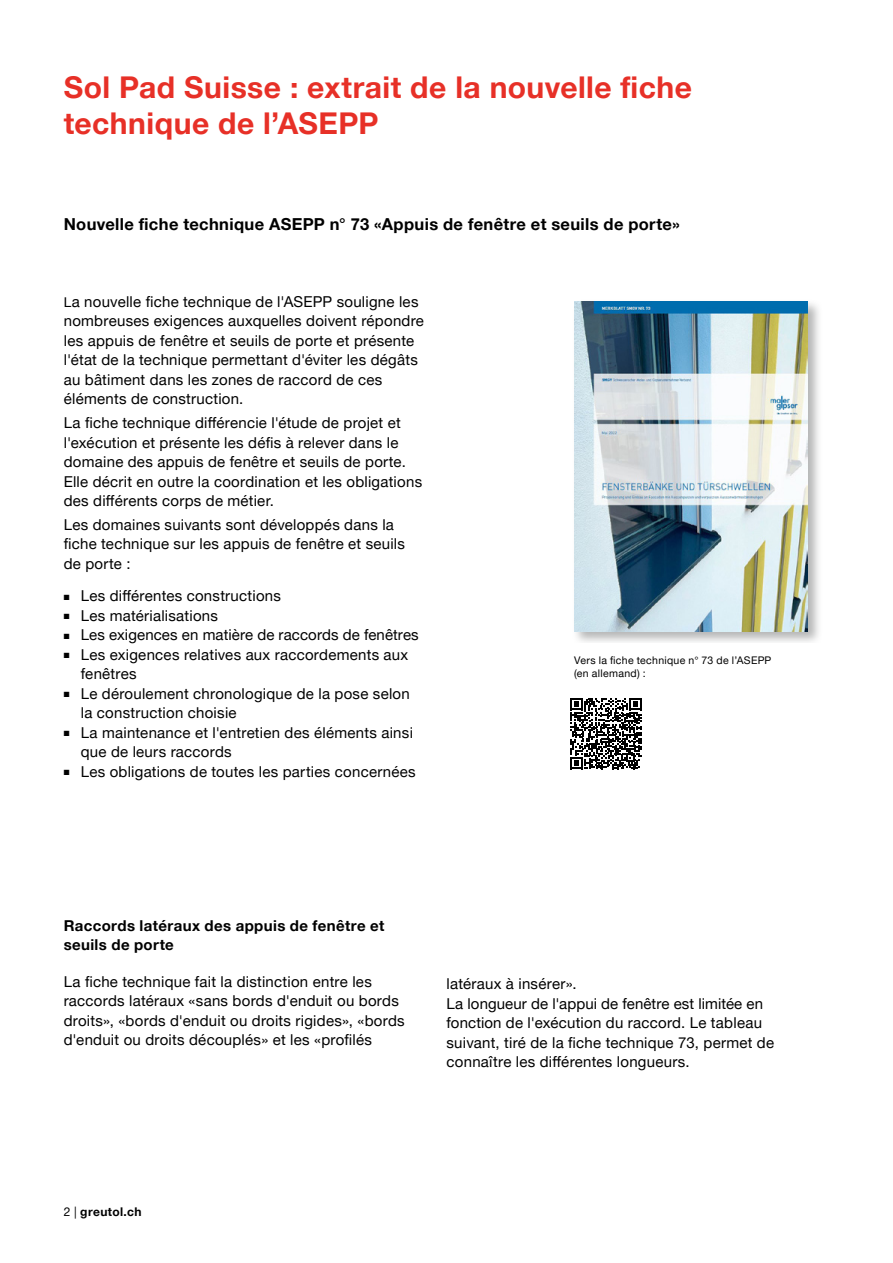
<style>
.page{position:relative;width:893px;height:1263px;background:#fff}
.page>*{position:absolute;margin:0;border:0;box-sizing:border-box;transform-origin:0 0}
.t1{font:700 30px/36px "Helvetica Neue LTW1 G";letter-spacing:.015em;color:#e73027}
.t2{font:700 16.5px "Helvetica Neue LTW1 G";letter-spacing:.02em;color:#000}
.t3{font:15px/19.5px "Helvetica Neue LTW1 G";letter-spacing:.015em;color:#000}
.t4{font:700 15px/19.5px "Helvetica Neue LTW1 G";letter-spacing:.025em;color:#000}
.t5{font:700 12px "Helvetica Neue LTW1 G";letter-spacing:.035em;color:#000}
.t6{font:10.5px/13.5px "Helvetica Neue LTW1 G";letter-spacing:.03em;color:#000}
.s1{font-size:13.5px}
.s2{font-weight:400}
</style>
<div class="page">
<div style="left:571px;top:299px;width:252px;height:347px;background:#9d9e9e;opacity:.75"></div>
<img style="left:574px;top:301px;width:234px;height:330px">
<div style="left:574px;top:643px;width:280px;height:42px;background:#fff"></div>
<svg style="left:570px;top:698px;width:71px;height:71px"></svg>
<h1 class="t1" style="left:64px;top:69px;width:630px">Sol Pad Suisse : extrait de la nouvelle fiche technique de l’ASEPP</h1>
<p class="t2" style="left:64px;top:214px;width:617px">Nouvelle fiche technique ASEPP n° 73 «Appuis de fenêtre et seuils de porte»</p>
<p class="t3" style="left:64px;top:292px;width:362px"><span class="s1">L</span>a nouvelle fiche technique de l'ASEPP souligne les nombreuses exigences auxquelles doivent répondre les appuis de fenêtre et seuils de porte et présente l'état de la technique permettant d'éviter les dégâts au bâtiment dans les zones de raccord de ces éléments de construction.</p>
<p class="t3" style="left:64px;top:413px;width:360px">La fiche technique différencie l'étude de projet et l'exécution et présente les défis à relever dans le domaine des appuis de fenêtre et seuils de porte.<br>Elle décrit en outre la coordination et les obligations des différents corps de métier.</p>
<p class="t3" style="left:64px;top:515px;width:343px">Les domaines suivants sont développés dans la fiche technique sur les appuis de fenêtre et seuils de porte :</p>
<p class="t3" style="left:64px;top:586px;width:219px">■ Les différentes constructions</p>
<p class="t3" style="left:64px;top:606px;width:156px">■ Les matérialisations</p>
<p class="t3" style="left:64px;top:625px;width:356px">■ Les exigences en matière de raccords de fenêtres</p>
<p class="t3" style="left:81px;top:645px;width:329px;text-indent:-17px">■ Les exigences relatives aux raccordements aux fenêtres</p>
<p class="t3" style="left:81px;top:684px;width:331px;text-indent:-17px">■ Le déroulement chronologique de la pose selon la construction choisie</p>
<p class="t3" style="left:81px;top:723px;width:334px;text-indent:-17px">■ La maintenance et l'entretien des éléments ainsi que de leurs raccords</p>
<p class="t3" style="left:64px;top:762px;width:353px">■ Les obligations de toutes les parties concernées</p>
<p class="t6" style="left:574px;top:653px;width:199px">Vers la fiche technique n° 73 de l’ASEPP (en allemand) :</p>
<p class="t4" style="left:64px;top:915px;width:322px">Raccords latéraux des appuis de fenêtre et seuils de porte</p>
<p class="t3" style="left:64px;top:971px;width:342px">La fiche technique fait la distinction entre les raccords latéraux «sans bords d'enduit ou bords droits», «bords d'enduit ou droits rigides», «bords d'enduit ou droits découplés» et les «profilés</p>
<p class="t3" style="left:447px;top:974px;width:329px">latéraux à insérer».<br>La longueur de l'appui de fenêtre est limitée en fonction de l'exécution du raccord. Le tableau suivant, tiré de la fiche technique 73, permet de connaître les différentes longueurs.</p>
<p class="t5" style="left:64px;top:1204px;width:79px"><span class="s2">2 |</span> greutol.ch</p>
</div>
